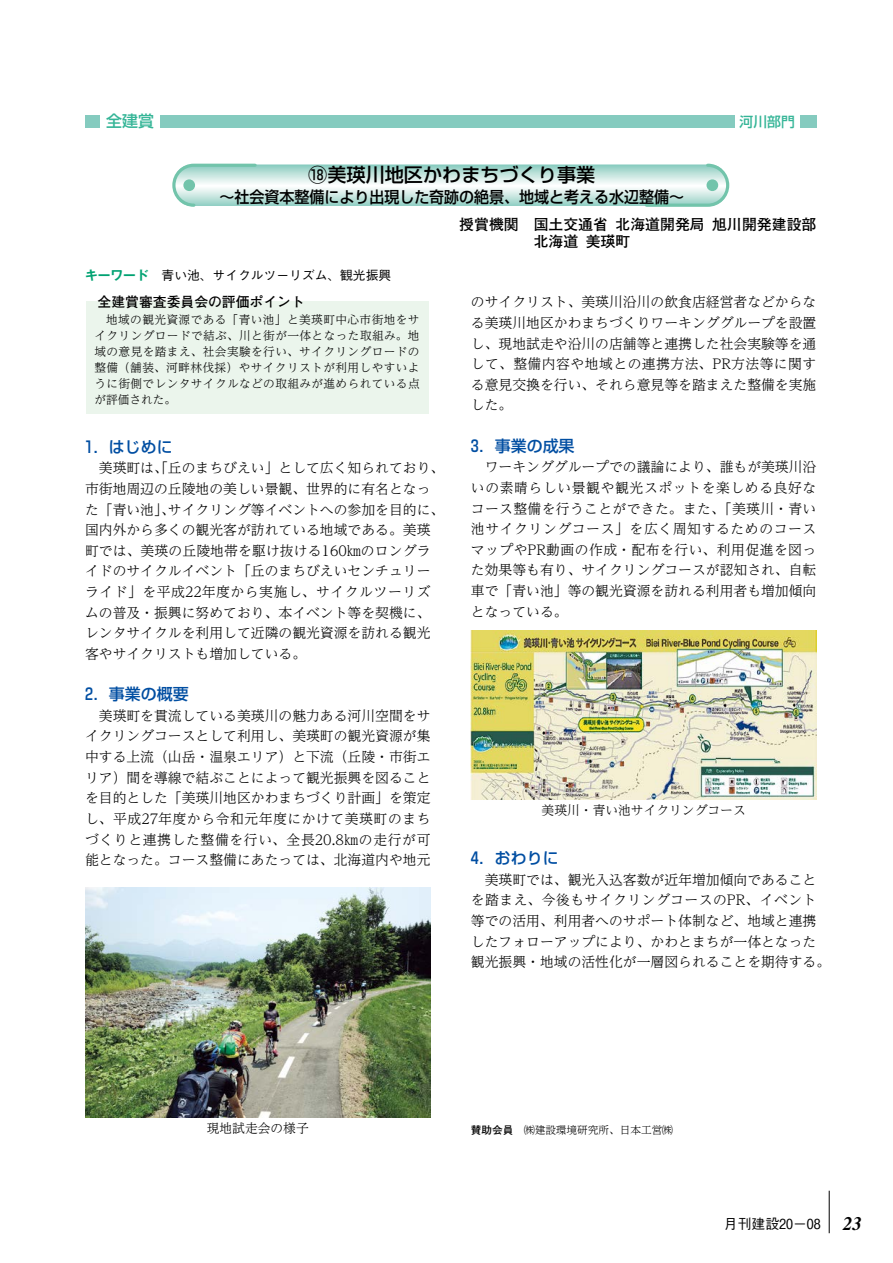
<style>
.page{position:relative;width:893px;height:1263px;background:#fff}
.page>*{position:absolute;margin:0;border:0;box-sizing:border-box;transform-origin:0 0}
.t1{font:19.2px "M Num Shin Go Medium";color:#000}
.t2{font:15.9px "M Num Shin Go Medium";color:#000;scale:.94 1}
.t3{font:15.9px "M Num Shin Go Medium";color:#004ea2}
.t4{font:15.9px "M Num Shin Go Medium";color:#35b597}
.t5{font:14.85px "M Num Futo Go B101 Bold";color:#000}
.t6{font:300 13.8px/20.5px "UD Reimin Pr 6 N";color:#000;text-align:justify}
.t7{font:13.8px "M Num Futo Go B101 Bold";color:#000}
.t8{font:13.8px "M Num Gothic BBB Medium";color:#000}
.t9{font:13.8px "M Num Shin Go Medium";color:#35b597}
.t10{font:12.75px "M Num Gothic BBB Medium";color:#000}
.t11{font:300 12.75px "UD Reimin Pr 6 N";color:#000}
.t12{font:300 11.7px/15.9px "UD Reimin Pr 6 N";letter-spacing:.03em;color:#000;text-align:justify}
.t13{font:300 10.65px "UD Reimin Pr 6 N";color:#000}
.s1{font-family:"M Num Gothic MB101 De";font-weight:700;color:#00a272}
.s2{font-family:"M Num Futo Go B101 Bold";font-weight:400}
.s3{font-family:"Times";font-weight:700;font-style:italic;font-size:19.2px}
</style>
<div class="page">
<hr style="left:829px;top:1191px;width:1px;height:42px;background:#000">
<svg style="left:174px;top:164px;width:553px;height:42px"></svg>
<div style="left:85px;top:115px;width:731px;height:13px;background:#85cbbf"></div>
<div style="left:100px;top:111px;width:60px;height:21px;background:#fff"></div>
<svg style="left:172px;top:163px;width:86px;height:44px"></svg>
<div style="left:183px;top:179px;width:12px;height:12px;background:#72c4ab;border-radius:50%"></div>
<svg style="left:643px;top:163px;width:87px;height:44px"></svg>
<div style="left:706px;top:179px;width:12px;height:12px;background:#72c4ab;border-radius:50%"></div>
<div style="left:86px;top:301px;width:342px;height:113px;background:#ebf5ec"></div>
<div style="left:735px;top:113px;width:64px;height:17px;background:#fff"></div>
<img style="left:85px;top:888px;width:346px;height:230px">
<img style="left:471px;top:631px;width:345px;height:168px">
<p class="t4" style="left:106px;top:108px;width:49px">全建賞</p>
<h1 class="t1" style="left:308px;top:159px;width:289px">⑱美瑛川地区かわまちづくり事業</h1>
<p class="t2" style="left:219px;top:184px;width:496px">〜社会資本整備により出現した奇跡の絶景、地域と考える水辺整備〜</p>
<p class="t9" style="left:740px;top:110px;width:57px">河川部門</p>
<p class="t5" style="left:459px;top:212px;width:359px">授賞機関　国土交通省 北海道開発局 旭川開発建設部</p>
<p class="t10" style="left:85px;top:265px;width:308px"><span class="s1">キーワード</span>　青い池、サイクルツーリズム、観光振興</p>
<p class="t7" style="left:98px;top:291px;width:209px">全建賞審査委員会の評価ポイント</p>
<p class="t12" style="left:94px;top:312px;width:327px;text-indent:12px">地域の観光資源である「青い池」と美瑛町中心市街地をサイクリングロードで結ぶ、川と街が一体となった取組み。地域の意見を踏まえ、社会実験を行い、サイクリングロードの整備（舗装、河畔林伐採）やサイクリストが利用しやすいように街側でレンタサイクルなどの取組みが進められている点が評価された。</p>
<p class="t3" style="left:85px;top:434px;width:89px">1．はじめに</p>
<p class="t6" style="left:85px;top:457px;width:361px;text-align:left;text-indent:14px">美瑛町は、「丘のまちびえい」として広く知られており、市街地周辺の丘陵地の美しい景観、世界的に有名となった「青い池」、サイクリング等イベントへの参加を目的に、国内外から多くの観光客が訪れている地域である。美瑛町では、美瑛の丘陵地帯を駆け抜ける160㎞のロングライドのサイクルイベント「丘のまちびえいセンチュリーライド」を平成22年度から実施し、サイクルツーリズムの普及・振興に努めており、本イベント等を契機に、レンタサイクルを利用して近隣の観光資源を訪れる観光客やサイクリストも増加している。</p>
<p class="t3" style="left:85px;top:681px;width:105px">2．事業の概要</p>
<p class="t6" style="left:85px;top:705px;width:347px;text-indent:14px">美瑛町を貫流している美瑛川の魅力ある河川空間をサイクリングコースとして利用し、美瑛町の観光資源が集中する上流（山岳・温泉エリア）と下流（丘陵・市街エリア）間を導線で結ぶことによって観光振興を図ることを目的とした「美瑛川地区かわまちづくり計画」を策定し、平成27年度から令和元年度にかけて美瑛町のまちづくりと連携した整備を行い、全長20.8㎞の走行が可能となった。コース整備にあたっては、北海道内や地元</p>
<p class="t6" style="left:471px;top:291px;width:347px">のサイクリスト、美瑛川沿川の飲食店経営者などからなる美瑛川地区かわまちづくりワーキンググループを設置し、現地試走や沿川の店舗等と連携した社会実験等を通して、整備内容や地域との連携方法、PR方法等に関する意見交換を行い、それら意見等を踏まえた整備を実施した。</p>
<p class="t3" style="left:471px;top:433px;width:105px">3．事業の成果</p>
<p class="t6" style="left:471px;top:456px;width:347px;text-indent:14px">ワーキンググループでの議論により、誰もが美瑛川沿いの素晴らしい景観や観光スポットを楽しめる良好なコース整備を行うことができた。また、「美瑛川・青い池サイクリングコース」を広く周知するためのコースマップやPR動画の作成・配布を行い、利用促進を図った効果等も有り、サイクリングコースが認知され、自転車で「青い池」等の観光資源を訪れる利用者も増加傾向となっている。</p>
<p class="t11" style="left:542px;top:800px;width:206px">美瑛川・青い池サイクリングコース</p>
<p class="t3" style="left:471px;top:845px;width:89px">4．おわりに</p>
<p class="t6" style="left:471px;top:869px;width:361px;text-align:left;text-indent:14px">美瑛町では、観光入込客数が近年増加傾向であることを踏まえ、今後もサイクリングコースのPR、イベント等での活用、利用者へのサポート体制など、地域と連携したフォローアップにより、かわとまちが一体となった観光振興・地域の活性化が一層図られることを期待する。</p>
<p class="t11" style="left:207px;top:1118px;width:104px">現地試走会の様子</p>
<p class="t13" style="left:471px;top:1121px;width:203px"><span class="s2">賛助会員</span>　㈱建設環境研究所、日本工営㈱</p>
<p class="t8" style="left:724px;top:1213px;width:140px">月刊建設20−08 <span class="s3">23</span></p>
</div>
